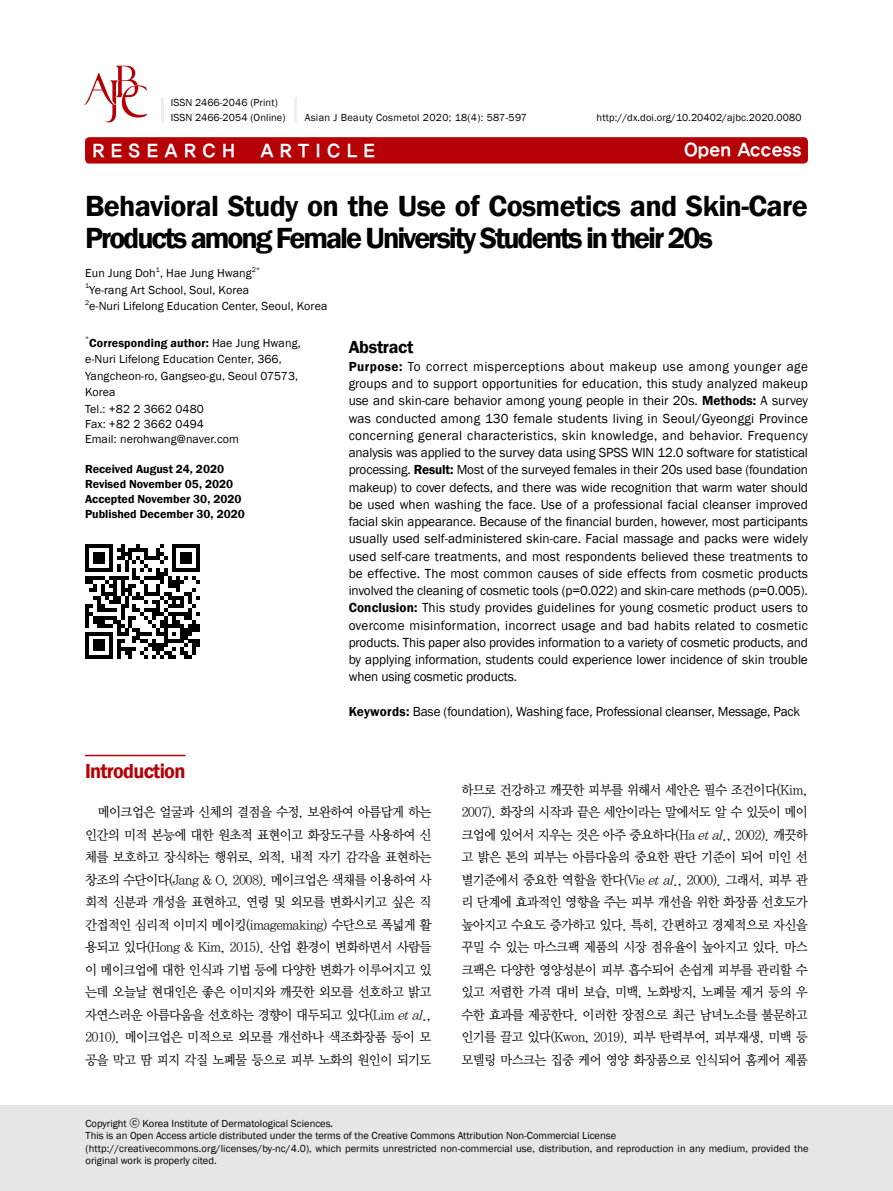
<style>
.page{position:relative;width:893px;height:1191px;background:#fff}
.page>*{position:absolute;margin:0;border:0;box-sizing:border-box;transform-origin:0 0}
.t1{font:600 30px/31.5px "Franklin Gothic";letter-spacing:-.065em;color:#000}
.t2{font:600 21px "Franklin Gothic";letter-spacing:-.035em;color:#b60005;scale:.96 1}
.t3{font:18px "YDIYGO350";color:#fff}
.t4{font:600 18px "Franklin Gothic";letter-spacing:-.02em;color:#000}
.t5{font:13.5px/17.2px "Franklin Gothic";letter-spacing:-.01em;color:#000;text-align:justify}
.t6{font:13.5px/22.5px "YDIY Mj O330";letter-spacing:-.05em;color:#000;text-align:justify;scale:.95 1}
.t7{font:12px/16.5px "Franklin Gothic";letter-spacing:.01em;color:#000}
.t8{font:600 12px/15px "Franklin Gothic";color:#000}
.t9{font:10.5px/12.6px "Franklin Gothic";letter-spacing:.005em;color:#000}
.t10{font:10.5px "Franklin Gothic";letter-spacing:.03em;color:#000}
.t11{font:7.05px "Franklin Gothic";color:#000}
.s1{font-weight:600}
.s2{font-style:italic}
.s3{font-family:"YDIYGO330"}
</style>
<div class="page">
<div style="left:85px;top:137px;width:723px;height:26px;background:#b60005;border-radius:4px"></div>
<hr style="left:85px;top:754px;width:100px;height:2px;background:#b60005">
<div style="left:0;top:1106px;width:893px;height:85px;background:#e6e6e6"></div>
<svg style="left:84px;top:66px;width:63px;height:56px"></svg>
<hr style="left:294px;top:97px;width:3px;height:25px;background:#efefef">
<hr style="left:161px;top:97px;width:3px;height:25px;background:#efefef">
<svg style="left:85px;top:544px;width:115px;height:115px"></svg>
<p class="t9" style="left:171px;top:95px;width:116px;line-height:15px">ISSN 2466-2046 (Print)<br>ISSN 2466-2054 (Online)</p>
<p class="t10" style="left:305px;top:111px;width:224px">Asian J Beauty Cosmetol 2020; 18(4): 587-597</p>
<p class="t9" style="left:597px;top:111px;width:206px">http://dx.doi.org/10.20402/ajbc.2020.0080</p>
<h3 class="t3" style="left:92px;top:141px;width:144px">R E S E A R C H</h3>
<h3 class="t3" style="left:260px;top:141px;width:116px">A R T I C L E</h3>
<h3 class="t3" style="left:684px;top:140px;width:119px">Open Access</h3>
<h1 class="t1" style="left:85px;top:191px;width:724px">Behavioral Study on the Use of Cosmetics and Skin-Care<br>Products among Female University Students in their 20s</h1>
<p class="t7" style="left:85px;top:265px;width:168px">Eun Jung Doh , Hae Jung Hwang</p>
<p class="t11" style="left:156px;top:265px;width:6px">1</p>
<p class="t11" style="left:252px;top:265px;width:10px">2*</p>
<p class="t11" style="left:85px;top:281px;width:6px">1</p>
<p class="t7" style="left:89px;top:282px;width:161px">Ye-rang Art School, Soul, Korea</p>
<p class="t11" style="left:85px;top:298px;width:6px">2</p>
<p class="t7" style="left:89px;top:298px;width:240px">e-Nuri Lifelong Education Center, Seoul, Korea</p>
<p class="t11" style="left:85px;top:334px;width:6px">*</p>
<p class="t7" style="left:85px;top:335px;width:217px;text-indent:4px"><span class="s1">Corresponding author:</span> Hae Jung Hwang, e-Nuri Lifelong Education Center, 366,<br>Yangcheon-ro, Gangseo-gu, Seoul 07573,<br>Korea<br>Tel.: +82 2 3662 0480</p>
<p class="t7" style="left:85px;top:417px;width:155px;line-height:15px">Fax: +82 2 3662 0494<br>Email: nerohwang@naver.com</p>
<p class="t8" style="left:85px;top:461px;width:161px">Received August 24, 2020<br>Revised November 05, 2020<br>Accepted November 30, 2020<br>Published December 30, 2020</p>
<h3 class="t4" style="left:349px;top:336px;width:66px">Abstract</h3>
<p class="t5" style="left:349px;top:358px;width:461px"><span class="s1">Purpose:</span> To correct misperceptions about makeup use among younger age groups and to support opportunities for education, this study analyzed makeup use and skin-care behavior among young people in their 20s. <span class="s1">Methods:</span> A survey was conducted among 130 female students living in Seoul/Gyeonggi Province concerning general characteristics, skin knowledge, and behavior. Frequency analysis was applied to the survey data using SPSS WIN 12.0 software for statistical processing. <span class="s1">Result:</span> Most of the surveyed females in their 20s used base (foundation makeup) to cover defects, and there was wide recognition that warm water should be used when washing the face. Use of a professional facial cleanser improved facial skin appearance. Because of the financial burden, however, most participants usually used self-administered skin-care. Facial massage and packs were widely used self-care treatments, and most respondents believed these treatments to be effective. The most common causes of side effects from cosmetic products involved the cleaning of cosmetic tools (p=0.022) and skin-care methods (p=0.005).<br><span class="s1">Conclusion:</span> This study provides guidelines for young cosmetic product users to overcome misinformation, incorrect usage and bad habits related to cosmetic products. This paper also provides information to a variety of cosmetic products, and by applying information, students could experience lower incidence of skin trouble when using cosmetic products.</p>
<p class="t5" style="left:349px;top:703px;width:453px"><span class="s1">Keywords:</span> Base (foundation), Washing face, Professional cleanser, Message, Pack</p>
<h2 class="t2" style="left:85px;top:758px;width:106px">Introduction</h2>
<p class="t6" style="left:85px;top:801px;width:366px;text-indent:13px">메이크업은 얼굴과 신체의 결점을 수정, 보완하여 아름답게 하는 인간의 미적 본능에 대한 원초적 표현이고 화장도구를 사용하여 신 체를 보호하고 장식하는 행위로, 외적, 내적 자기 감각을 표현하는 창조의 수단이다(Jang &amp; O, 2008). 메이크업은 색채를 이용하여 사 회적 신분과 개성을 표현하고, 연령 및 외모를 변화시키고 싶은 직 간접적인 심리적 이미지 메이킹(imagemaking) 수단으로 폭넓게 활 용되고 있다(Hong &amp; Kim, 2015). 산업 환경이 변화하면서 사람들 이 메이크업에 대한 인식과 기법 등에 다양한 변화가 이루어지고 있 는데 오늘날 현대인은 좋은 이미지와 깨끗한 외모를 선호하고 밝고 자연스러운 아름다움을 선호하는 경향이 대두되고 있다(Lim <span class="s2">etal</span>., 2010). 메이크업은 미적으로 외모를 개선하나 색조화장품 등이 모 공을 막고 땀 피지 각질 노폐물 등으로 피부 노화의 원인이 되기도</p>
<p class="t6" style="left:461px;top:779px;width:366px">하므로 건강하고 깨끗한 피부를 위해서 세안은 필수 조건이다(Kim, 2007). 화장의 시작과 끝은 세안이라는 말에서도 알 수 있듯이 메이 크업에 있어서 지우는 것은 아주 중요하다(Ha <span class="s2">etal</span>., 2002). 깨끗하 고 밝은 톤의 피부는 아름다움의 중요한 판단 기준이 되어 미인 선 별기준에서 중요한 역할을 한다(Vie <span class="s2">etal</span>., 2000). 그래서, 피부 관 리 단계에 효과적인 영향을 주는 피부 개선을 위한 화장품 선호도가 높아지고 수요도 증가하고 있다. 특히, 간편하고 경제적으로 자신을 꾸밀 수 있는 마스크팩 제품의 시장 점유율이 높아지고 있다. 마스 크팩은 다양한 영양성분이 피부 흡수되어 손쉽게 피부를 관리할 수 있고 저렴한 가격 대비 보습, 미백, 노화방지, 노폐물 제거 등의 우 수한 효과를 제공한다. 이러한 장점으로 최근 남녀노소를 불문하고 인기를 끌고 있다(Kwon, 2019). 피부 탄력부여, 피부재생, 미백 등 모델링 마스크는 집중 케어 영양 화장품으로 인식되어 홈케어 제품</p>
<p class="t9" style="left:86px;top:1117px;width:724px">Copyright <span class="s3">ⓒ</span> Korea Institute of Dermatological Sciences.<br>This is an Open Access article distributed under the terms of the Creative Commons Attribution Non-Commercial License (http://creativecommons.org/licenses/by-nc/4.0), which permits unrestricted non-commercial use, distribution, and reproduction in any medium, provided the original work is properly cited.</p>
</div>
